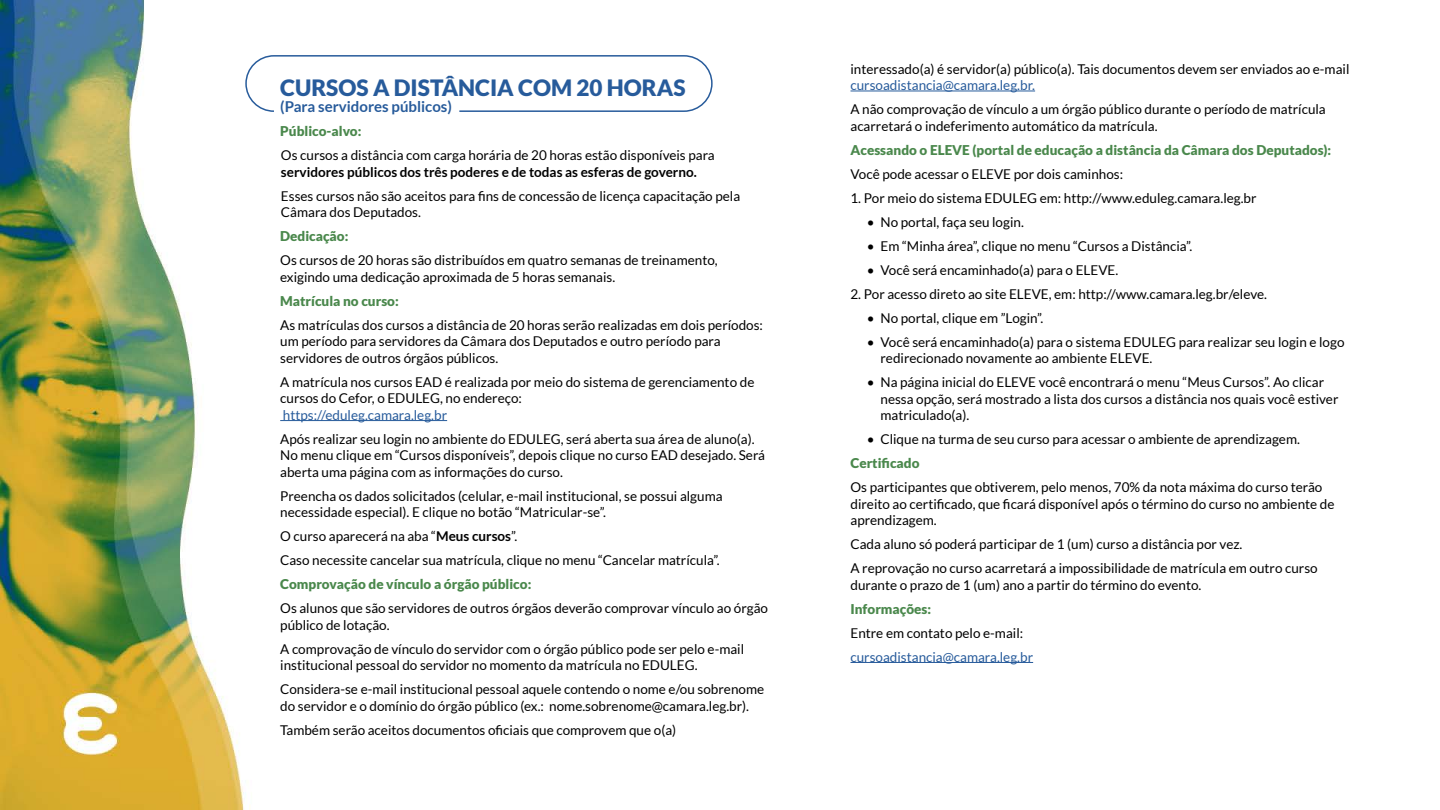
<style>
.page{position:relative;width:1440px;height:810px;background:#fff}
.page>*{position:absolute;margin:0;border:0;box-sizing:border-box;transform-origin:0 0}
.t1{font:900 22.5px "Lato";color:#275b9b}
.t2{font:700 15px "Lato";color:#275b9b}
.t3{font:13.5px/16.5px "Lato";color:#000}
.t4{font:900 13.5px "Lato";color:#4a884c}
.t5{font:13.5px "Lato";color:#275b9b}
.t6{font:700 13.5px "Lato";color:#000}
.s1{font-weight:700}
</style>
<div class="page">
<img style="left:0;top:0;width:1036px;height:810px">
<hr style="left:280px;top:420px;width:167px;height:1px;background:#275b9b">
<hr style="left:850px;top:91px;width:185px;height:1px;background:#275b9b">
<hr style="left:850px;top:662px;width:183px;height:1px;background:#275b9b">
<svg style="left:245px;top:54px;width:468px;height:59px"></svg>
<h1 class="t1" style="left:280px;top:74px;width:407px">CURSOS A DISTÂNCIA COM 20 HORAS</h1>
<p class="t2" style="left:280px;top:98px;width:173px">(Para servidores públicos)</p>
<p class="t4" style="left:280px;top:123px;width:83px">Público-alvo:</p>
<p class="t3" style="left:281px;top:147px;width:435px">Os cursos a distância com carga horária de 20 horas estão disponíveis para</p>
<p class="t6" style="left:281px;top:164px;width:417px">servidores públicos dos três poderes e de todas as esferas de governo.</p>
<p class="t3" style="left:281px;top:187px;width:461px">Esses cursos não são aceitos para fins de concessão de licença capacitação pela<br>Câmara dos Deputados.</p>
<p class="t4" style="left:280px;top:228px;width:70px">Dedicação:</p>
<p class="t3" style="left:280px;top:252px;width:439px">Os cursos de 20 horas são distribuídos em quatro semanas de treinamento, exigindo uma dedicação aproximada de 5 horas semanais.</p>
<p class="t4" style="left:280px;top:293px;width:120px">Matrícula no curso:</p>
<p class="t3" style="left:280px;top:316px;width:484px">As matrículas dos cursos a distância de 20 horas serão realizadas em dois períodos: um período para servidores da Câmara dos Deputados e outro período para servidores de outros órgãos públicos.</p>
<p class="t3" style="left:280px;top:373px;width:476px">A matrícula nos cursos EAD é realizada por meio do sistema de gerenciamento de cursos do Cefor, o EDULEG, no endereço:</p>
<p class="t5" style="left:283px;top:407px;width:166px">https://eduleg.camara.leg.br</p>
<p class="t3" style="left:280px;top:430px;width:486px">Após realizar seu login no ambiente do EDULEG, será aberta sua área de aluno(a).<br>No menu clique em “Cursos disponíveis”, depois clique no curso EAD desejado. Será aberta uma página com as informações do curso.</p>
<p class="t3" style="left:280px;top:487px;width:444px">Preencha os dados solicitados (celular, e-mail institucional, se possui alguma necessidade especial). E clique no botão “Matricular-se”.</p>
<p class="t3" style="left:280px;top:524px;width:441px;line-height:24px">O curso aparecerá na aba “<span class="s1">Meus cursos</span>”.<br>Caso necessite cancelar sua matrícula, clique no menu “Cancelar matrícula”.</p>
<p class="t4" style="left:280px;top:576px;width:253px">Comprovação de vínculo a órgão público:</p>
<p class="t3" style="left:280px;top:600px;width:489px">Os alunos que são servidores de outros órgãos deverão comprovar vínculo ao órgão público de lotação.</p>
<p class="t3" style="left:280px;top:640px;width:465px">A comprovação de vínculo do servidor com o órgão público pode ser pelo e-mail institucional pessoal do servidor no momento da matrícula no EDULEG.</p>
<p class="t3" style="left:280px;top:681px;width:485px">Considera-se e-mail institucional pessoal aquele contendo o nome e/ou sobrenome do servidor e o domínio do órgão público (ex.: nome.sobrenome@camara.leg.br).</p>
<p class="t3" style="left:280px;top:721px;width:398px">Também serão aceitos documentos oficiais que comprovem que o(a)</p>
<p class="t3" style="left:850px;top:60px;width:500px">interessado(a) é servidor(a) público(a). Tais documentos devem ser enviados ao e-mail</p>
<p class="t5" style="left:850px;top:78px;width:186px">cursoadistancia@camara.leg.br.</p>
<p class="t3" style="left:850px;top:101px;width:477px">A não comprovação de vínculo a um órgão público durante o período de matrícula acarretará o indeferimento automático da matrícula.</p>
<p class="t4" style="left:850px;top:142px;width:482px">Acessando o ELEVE (portal de educação a distância da Câmara dos Deputados):</p>
<p class="t3" style="left:850px;top:165px;width:274px">Você pode acessar o ELEVE por dois caminhos:</p>
<p class="t3" style="left:850px;top:189px;width:408px">1. Por meio do sistema EDULEG em: http://www.eduleg.camara.leg.br</p>
<p class="t3" style="left:867px;top:213px;width:158px">• No portal, faça seu login.</p>
<p class="t3" style="left:867px;top:237px;width:327px">• Em “Minha área”, clique no menu “Cursos a Distância”.</p>
<p class="t3" style="left:867px;top:261px;width:253px">• Você será encaminhado(a) para o ELEVE.</p>
<p class="t3" style="left:850px;top:285px;width:418px">2. Por acesso direto ao site ELEVE, em: http://www.camara.leg.br/eleve.</p>
<p class="t3" style="left:867px;top:309px;width:178px">• No portal, clique em ”Login”.</p>
<p class="t3" style="left:880px;top:333px;width:466px;text-indent:-14px">• Você será encaminhado(a) para o sistema EDULEG para realizar seu login e logo redirecionado novamente ao ambiente ELEVE.</p>
<p class="t3" style="left:880px;top:374px;width:459px;text-indent:-14px">• Na página inicial do ELEVE você encontrará o menu “Meus Cursos”. Ao clicar nessa opção, será mostrado a lista dos cursos a distância nos quais você estiver matriculado(a).</p>
<p class="t3" style="left:867px;top:431px;width:434px">• Clique na turma de seu curso para acessar o ambiente de aprendizagem.</p>
<p class="t4" style="left:850px;top:455px;width:71px">Certificado</p>
<p class="t3" style="left:850px;top:479px;width:486px">Os participantes que obtiverem, pelo menos, 70% da nota máxima do curso terão direito ao certificado, que ficará disponível após o término do curso no ambiente de aprendizagem.</p>
<p class="t3" style="left:850px;top:532px;width:469px;line-height:24px">Cada aluno só poderá participar de 1 (um) curso a distância por vez.<br>A reprovação no curso acarretará a impossibilidade de matrícula em outro curso</p>
<p class="t3" style="left:850px;top:576px;width:353px">durante o prazo de 1 (um) ano a partir do término do evento.</p>
<p class="t4" style="left:850px;top:601px;width:82px">Informações:</p>
<p class="t3" style="left:850px;top:624px;width:174px">Entre em contato pelo e-mail:</p>
<p class="t5" style="left:850px;top:649px;width:184px">cursoadistancia@camara.leg.br</p>
</div>
